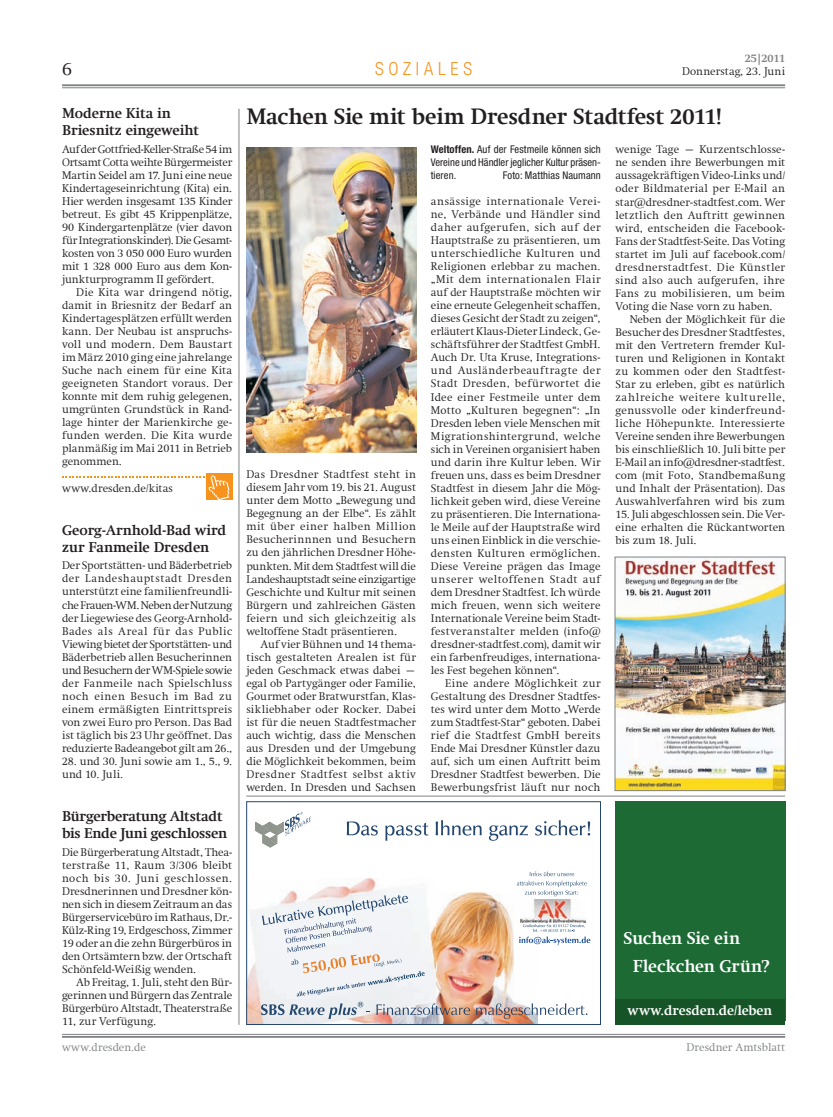
<style>
.page{position:relative;width:833px;height:1117px;background:#fff}
.page>*{position:absolute;margin:0;border:0;box-sizing:border-box;transform-origin:0 0}
.t1{font:700 22.5px "Swift Com";letter-spacing:-.01em;color:#231f20}
.t2{font:300 18.75px "Swift Com";color:#231f20}
.t3{font:300 condensed 18.12px "Helvetica Neue";letter-spacing:.26em;color:#f7931d}
.t4{font:700 17.5px/28.1px "Swift Com";letter-spacing:-.005em;color:#fff}
.t5{font:700 14.38px/16.9px "Swift Com";letter-spacing:-.005em;color:#231f20}
.t6{font:700 13.75px "Swift Com";letter-spacing:-.005em;color:#fff}
.t7{font:300 11.25px/13px "Swift Com";letter-spacing:.005em;color:#231f20;text-align:justify}
.t8{font:300 11.25px "Swift Com";letter-spacing:.005em;color:#808285}
.t9{font:700 11.25px "Swift Com";color:#808285}
.t10{font:condensed 10.62px/13px "Helvetica Neue";color:#231f20;text-align:justify}
.s1{font-weight:700}
</style>
<div class="page">
<hr style="left:62px;top:87px;width:723px;height:1px;background:#808285">
<hr style="left:62px;top:84px;width:723px;height:2px;background:#808285">
<hr style="left:62px;top:1033px;width:723px;height:1px;background:#808285">
<hr style="left:62px;top:1035px;width:723px;height:2px;background:#808285">
<img style="left:435px;top:892px;width:103px;height:130px">
<svg style="left:347px;top:821px;width:31px;height:14px"></svg>
<svg style="left:385px;top:822px;width:43px;height:18px"></svg>
<svg style="left:435px;top:820px;width:46px;height:15px"></svg>
<svg style="left:489px;top:825px;width:39px;height:15px"></svg>
<svg style="left:535px;top:820px;width:55px;height:15px"></svg>
<img style="left:248px;top:878px;width:187px;height:144px">
<svg style="left:476px;top:1003px;width:111px;height:15px"></svg>
<svg style="left:255px;top:811px;width:56px;height:36px"></svg>
<svg style="left:517px;top:871px;width:70px;height:25px"></svg>
<svg style="left:261px;top:894px;width:209px;height:124px"></svg>
<svg style="left:519px;top:923px;width:71px;height:22px"></svg>
<img style="left:520px;top:899px;width:66px;height:22px">
<div style="left:246px;top:801px;width:355px;height:223px;border:1px solid #23476f"></div>
<img style="left:246px;top:147px;width:170px;height:305px">
<img style="left:616px;top:558px;width:167px;height:230px">
<div style="left:614px;top:556px;width:171px;height:234px;border:1px solid #808285"></div>
<div style="left:615px;top:801px;width:170px;height:219px;background:#1e6a34"></div>
<div style="left:615px;top:999px;width:170px;height:25px;background:#165427"></div>
<div style="left:206px;top:473px;width:26px;height:26px;background:#f7931d"></div>
<svg style="left:62px;top:475px;width:167px;height:25px"></svg>
<hr style="left:239px;top:109px;width:1px;height:915px;background:#808285">
<hr style="left:246px;top:795px;width:539px;height:1px;background:#808285">
<h2 class="t2" style="left:62px;top:58px;width:12px">6</h2>
<p class="t5" style="left:62px;top:105px;width:139px">Moderne Kita in<br>Briesnitz eingeweiht</p>
<p class="t7" style="left:62px;top:143px;width:172px">Auf der Gottfried-Keller-Straße 54 im Ortsamt Cotta weihte Bürgermeister Martin Seidel am 17. Juni eine neue Kindertageseinrichtung (Kita) ein.<br>Hier werden insgesamt 135 Kinder betreut. Es gibt 45 Krippenplätze, 90 Kindergartenplätze (vier davon für Integrationskinder). Die Gesamt&shy;kosten von 3 050 000 Euro wurden mit 1 328 000 Euro aus dem Kon&shy;junkturprogramm II gefördert.</p>
<p class="t7" style="left:62px;top:286px;width:172px;text-indent:14px">Die Kita war dringend nötig, damit in Briesnitz der Bedarf an Kindertagesplätzen erfüllt werden kann. Der Neubau ist anspruchs&shy;voll und modern. Dem Baustart im März 2010 ging eine jahrelange Suche nach einem für eine Kita geeigneten Standort voraus. Der konnte mit dem ruhig gelegenen, umgrünten Grundstück in Rand&shy;lage hinter der Marienkirche ge&shy;funden werden. Die Kita wurde planmäßig im Mai 2011 in Betrieb genommen.</p>
<p class="t7" style="left:62px;top:481px;width:112px">www.dresden.de/kitas</p>
<p class="t5" style="left:62px;top:521px;width:166px">Georg-Arnhold-Bad wird zur Fanmeile Dresden</p>
<p class="t7" style="left:62px;top:559px;width:172px">Der Sportstätten- und Bäderbetrieb der Landeshauptstadt Dresden unterstützt eine familienfreundli&shy;che Frauen-WM. Neben der Nutzung der Liegewiese des Georg-Arnhold-Bades als Areal für das Public Viewing bietet der Sportstätten- und Bäderbetrieb allen Besucherinnen und Besuchern der WM-Spiele sowie der Fanmeile nach Spielschluss noch einen Besuch im Bad zu einem ermäßigten Eintrittspreis von zwei Euro pro Person. Das Bad ist täglich bis 23 Uhr geöffnet. Das reduzierte Badeangebot gilt am 26.,</p>
<p class="t7" style="left:62px;top:754px;width:172px">28. und 30. Juni sowie am 1., 5., 9. und 10. Juli.</p>
<p class="t5" style="left:62px;top:807px;width:167px">Bürgerberatung Altstadt bis Ende Juni geschlossen</p>
<p class="t7" style="left:62px;top:845px;width:172px">Die Bürgerberatung Altstadt, Thea&shy;terstraße 11, Raum 3/306 bleibt noch bis 30. Juni geschlossen.<br>Dresdnerinnen und Dresdner kön&shy;nen sich in diesem Zeitraum an das Bürgerservicebüro im Rathaus, Dr.- Külz-Ring 19, Erdgeschoss, Zimmer 19 oder an die zehn Bürgerbüros in den Ortsämtern bzw. der Ortschaft Schönfeld-Weißig wenden.</p>
<p class="t7" style="left:62px;top:975px;width:172px;text-indent:14px">Ab Freitag, 1. Juli, steht den Bür&shy;gerinnen und Bürgern das Zentrale Bürgerbüro Altstadt, Theaterstraße 11, zur Verfügung.</p>
<h3 class="t3" style="left:375px;top:58px;width:97px">SOZIALES</h3>
<p class="t9" style="left:745px;top:52px;width:42px">25|2011</p>
<p class="t7" style="left:682px;top:65px;width:104px">Donnerstag, 23. Juni</p>
<h1 class="t1" style="left:246px;top:103px;width:477px">Machen Sie mit beim Dresdner Stadtfest 2011!</h1>
<p class="t10" style="left:431px;top:143px;width:172px"><span class="s1">Weltoffen.</span> Auf der Festmeile können sich Vereine und Händler jeglicher Kultur präsen&shy;tieren.</p>
<p class="t7" style="left:615px;top:143px;width:171px">wenige Tage – Kurzentschlosse&shy;ne senden ihre Bewerbungen mit aussagekräftigen Video-Links und/ oder Bildmaterial per E-Mail an star@dresdner-stadtfest.com. Wer letztlich den Auftritt gewinnen wird, entscheiden die Facebook-Fans der Stadtfest-Seite. Das Voting startet im Juli auf facebook.com/ dresdnerstadtfest. Die Künstler sind also auch aufgerufen, ihre Fans zu mobilisieren, um beim Voting die Nase vorn zu haben.</p>
<p class="t7" style="left:615px;top:312px;width:171px;text-indent:14px">Neben der Möglichkeit für die Besucher des Dresdner Stadtfestes, mit den Vertretern fremder Kul&shy;turen und Religionen in Kontakt zu kommen oder den Stadtfest-Star zu erleben, gibt es natürlich zahlreiche weitere kulturelle, genussvolle oder kinderfreund&shy;liche Höhepunkte. Interessierte Vereine senden ihre Bewerbungen bis einschließlich 10. Juli bitte per E-Mail an info@dresdner-stadtfest. com (mit Foto, Standbemaßung und Inhalt der Präsentation). Das Auswahlverfahren wird bis zum</p>
<p class="t7" style="left:615px;top:507px;width:171px">15. Juli abgeschlossen sein. Die Ver&shy;eine erhalten die Rückantworten bis zum 18. Juli.</p>
<p class="t10" style="left:503px;top:169px;width:99px">Foto: Matthias Naumann</p>
<p class="t7" style="left:431px;top:195px;width:171px">ansässige internationale Verei&shy;ne, Verbände und Händler sind daher aufgerufen, sich auf der Hauptstraße zu präsentieren, um unterschiedliche Kulturen und Religionen erlebbar zu machen. „Mit dem internationalen Flair auf der Hauptstraße möchten wir eine erneute Gelegenheit schaffen, dieses Gesicht der Stadt zu zeigen“, erläutert Klaus-Dieter Lindeck, Ge&shy;schäftsführer der Stadtfest GmbH.<br>Auch Dr. Uta Kruse, Integrations&shy;und Ausländerbeauftragte der Stadt Dresden, befürwortet die Idee einer Festmeile unter dem Motto „Kulturen begegnen“: „In Dresden leben viele Menschen mit Migrationshintergrund, welche sich in Vereinen organisiert haben und darin ihre Kultur leben. Wir freuen uns, dass es beim Dresdner Stadtfest in diesem Jahr die Mög&shy;lichkeit geben wird, diese Vereine zu präsentieren. Die Internationa&shy;le Meile auf der Hauptstraße wird uns einen Einblick in die verschie&shy;densten Kulturen ermöglichen.<br>Diese Vereine prägen das Image unserer weltoffenen Stadt auf dem Dresdner Stadtfest. Ich würde mich freuen, wenn sich weitere Internationale Vereine beim Stadt&shy;festveranstalter melden (info@ dresdner-stadtfest.com), damit wir ein farbenfreudiges, internationa&shy;les Fest begehen können“.</p>
<p class="t7" style="left:431px;top:676px;width:171px;text-indent:14px">Eine andere Möglichkeit zur Gestaltung des Dresdner Stadtfes&shy;tes wird unter dem Motto „Werde zum Stadtfest-Star“ geboten. Dabei rief die Stadtfest GmbH bereits Ende Mai Dresdner Künstler dazu auf, sich um einen Auftritt beim Dresdner Stadtfest bewerben. Die Bewerbungsfrist läuft nur noch</p>
<p class="t7" style="left:246px;top:468px;width:171px">Das Dresdner Stadtfest steht in diesem Jahr vom 19. bis 21. August unter dem Motto „Bewegung und Begegnung an der Elbe“. Es zählt mit über einer halben Million Besucherinnnen und Besuchern zu den jährlichen Dresdner Höhe&shy;punkten. Mit dem Stadtfest will die Landeshauptstadt seine einzigartige Geschichte und Kultur mit seinen Bürgern und zahlreichen Gästen feiern und sich gleichzeitig als weltoffene Stadt präsentieren.</p>
<p class="t7" style="left:246px;top:637px;width:171px;text-indent:14px">Auf vier Bühnen und 14 thema&shy;tisch gestalteten Arealen ist für jeden Geschmack etwas dabei – egal ob Partygänger oder Familie, Gourmet oder Bratwurstfan, Klas&shy;sikliebhaber oder Rocker. Dabei ist für die neuen Stadtfestmacher auch wichtig, dass die Menschen aus Dresden und der Umgebung die Möglichkeit bekommen, beim Dresdner Stadtfest selbst aktiv werden. In Dresden und Sachsen</p>
<h3 class="t4" style="left:633px;top:923px;width:138px;text-indent:-9px">Suchen Sie ein<br>Fleckchen Grün?</h3>
<p class="t6" style="left:628px;top:1001px;width:146px">www.dresden.de/leben</p>
<p class="t8" style="left:62px;top:1040px;width:85px">www.dresden.de</p>
<p class="t8" style="left:686px;top:1040px;width:100px">Dresdner Amtsblatt</p>
</div>
